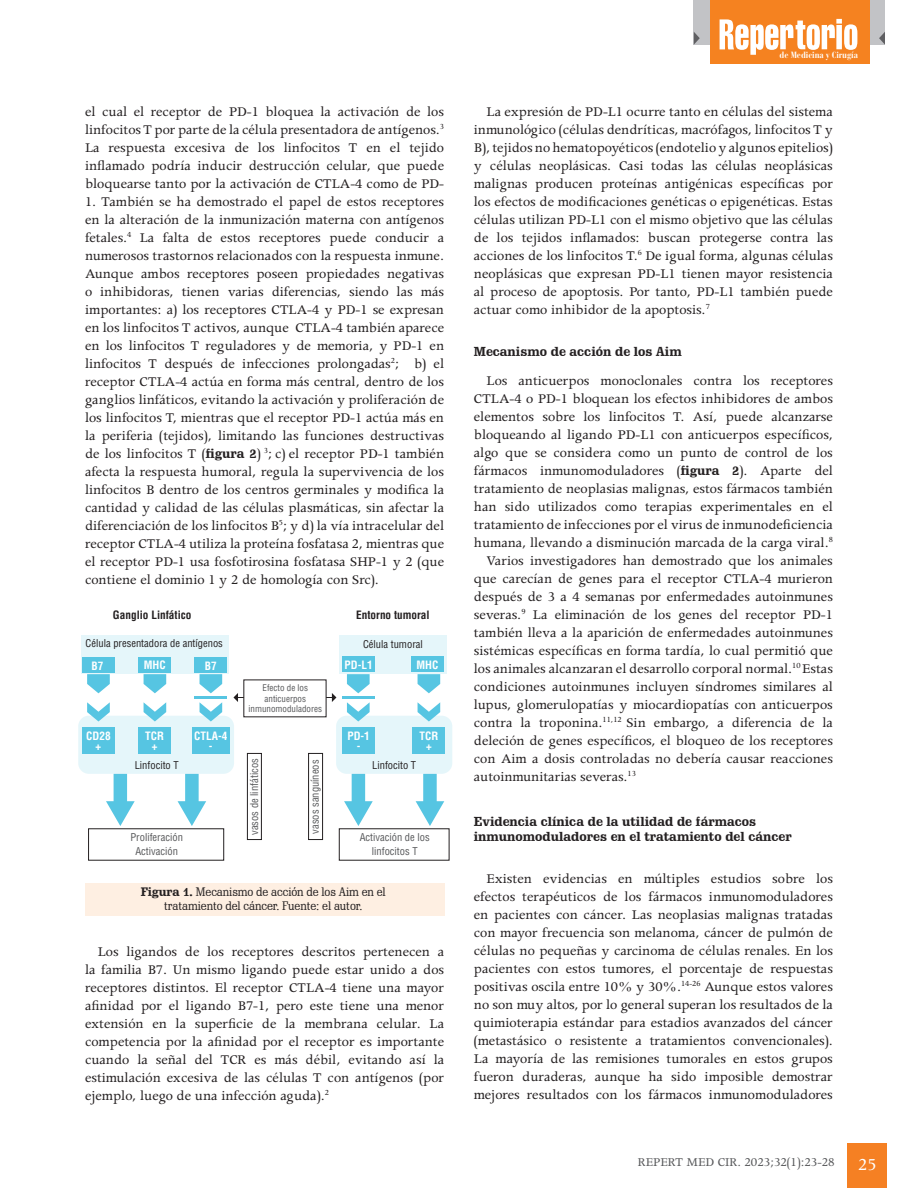
<style>
.page{position:relative;width:918px;height:1188px;background:#fff}
.page>*{position:absolute;margin:0;border:0;box-sizing:border-box;transform-origin:0 0}
.Estilo_de_párrafo_1{font:15px/18px "Apollo MT Std";color:#231f20;text-align:justify}
.t1{font:13.5px "Apollo MT Std";color:#57585a}
.t2{font:700 12.75px/15.3px "Schadow BT";color:#231f20}
.t3{font:12px "Schadow BT";letter-spacing:-.01em;color:#231f20}
.t4{font:700 condensed 11.25px/10.5px "Helvetica LT Std";color:#fff;text-align:center}
.t5{font:700 condensed 11.25px "Helvetica LT Std";color:#231f20}
.t6{font:condensed 10.5px/13.5px "Helvetica LT Std";color:#57585a;text-align:center}
.t7{font:condensed 10.5px "Helvetica LT Std";color:#231f20}
.t8{font:condensed 9px/10.5px "Helvetica LT Std";color:#57585a;text-align:center}
.t9{font:700 condensed 9px "Bauer Bodoni Std";color:#fff}
.s1{font-family:"Schadow BT";font-weight:700;font-size:12.75px}
.s2{font-weight:700}
.s3{font-size:19.05px;color:#fff}
</style>
<div class="page">
<div style="left:848px;top:1143px;width:39px;height:45px;background:#f58023"></div>
<div style="left:693px;top:0;width:192px;height:45px;background:#c2c3c6"></div>
<div style="left:710px;top:0;width:160px;height:64px;background:#f58220"></div>
<svg style="left:720px;top:19px;width:137px;height:36px"></svg>
<svg style="left:694px;top:32px;width:6px;height:13px"></svg>
<svg style="left:879px;top:32px;width:6px;height:13px"></svg>
<div style="left:85px;top:884px;width:359px;height:32px;background:#feefe2"></div>
<div style="left:81px;top:636px;width:148px;height:38px;background:#e5f6fa"></div>
<div style="left:78px;top:716px;width:156px;height:58px;background:#e5f6fa;border-radius:11px"></div>
<div style="left:339px;top:636px;width:108px;height:38px;background:#e5f6fa"></div>
<div style="left:82px;top:657px;width:33px;height:16px;background:#56c5e2"></div>
<div style="left:195px;top:657px;width:32px;height:16px;background:#56c5e2"></div>
<div style="left:139px;top:657px;width:32px;height:16px;background:#56c5e2"></div>
<div style="left:82px;top:727px;width:33px;height:26px;background:#56c5e2"></div>
<div style="left:139px;top:727px;width:32px;height:26px;background:#56c5e2"></div>
<div style="left:192px;top:727px;width:38px;height:26px;background:#56c5e2"></div>
<div style="left:336px;top:716px;width:116px;height:58px;background:#e5f6fa;border-radius:11px"></div>
<div style="left:413px;top:727px;width:32px;height:26px;background:#56c5e2"></div>
<div style="left:343px;top:727px;width:32px;height:26px;background:#56c5e2"></div>
<div style="left:342px;top:656px;width:32px;height:16px;background:#56c5e2"></div>
<div style="left:411px;top:656px;width:33px;height:16px;background:#56c5e2"></div>
<svg style="left:87px;top:674px;width:23px;height:19px"></svg>
<svg style="left:87px;top:702px;width:23px;height:19px"></svg>
<svg style="left:144px;top:674px;width:22px;height:19px"></svg>
<svg style="left:144px;top:702px;width:22px;height:19px"></svg>
<svg style="left:200px;top:674px;width:22px;height:19px"></svg>
<svg style="left:200px;top:702px;width:22px;height:19px"></svg>
<svg style="left:347px;top:674px;width:23px;height:19px"></svg>
<svg style="left:347px;top:702px;width:23px;height:19px"></svg>
<svg style="left:418px;top:674px;width:22px;height:19px"></svg>
<svg style="left:418px;top:702px;width:22px;height:19px"></svg>
<hr style="left:342px;top:696px;width:32px;height:3px;background:#56c5e2">
<hr style="left:195px;top:696px;width:32px;height:3px;background:#56c5e2">
<svg style="left:233px;top:693px;width:11px;height:9px"></svg>
<svg style="left:326px;top:693px;width:10px;height:9px"></svg>
<svg style="left:106px;top:774px;width:29px;height:52px"></svg>
<svg style="left:178px;top:774px;width:28px;height:52px"></svg>
<svg style="left:344px;top:774px;width:29px;height:52px"></svg>
<svg style="left:416px;top:774px;width:28px;height:52px"></svg>
<div style="left:247px;top:753px;width:15px;height:87px;border:1px solid #231f20"></div>
<div style="left:308px;top:753px;width:15px;height:87px;border:1px solid #231f20"></div>
<p class="Estilo_de_párrafo_1" style="left:85px;top:104px;width:361px">el cual el receptor de PD-1 bloquea la activación de los linfocitos T por parte de la célula presentadora de antígenos.<sup>3<br></sup>La respuesta excesiva de los linfocitos T en el tejido inflamado podría inducir destrucción celular, que puede bloquearse tanto por la activación de CTLA-4 como de PD-</p>
<p class="Estilo_de_párrafo_1" style="left:85px;top:194px;width:361px">1. También se ha demostrado el papel de estos receptores en la alteración de la inmunización materna con antígenos fetales.<sup>4</sup> La falta de estos receptores puede conducir a numerosos trastornos relacionados con la respuesta inmune.<br>Aunque ambos receptores poseen propiedades negativas o inhibidoras, tienen varias diferencias, siendo las más importantes: a) los receptores CTLA-4 y PD-1 se expresan en los linfocitos T activos, aunque CTLA-4 también aparece en los linfocitos T reguladores y de memoria, y PD-1 en linfocitos T después de infecciones prolongadas<sup>2</sup>; b) el receptor CTLA-4 actúa en forma más central, dentro de los ganglios linfáticos, evitando la activación y proliferación de los linfocitos T, mientras que el receptor PD-1 actúa más en la periferia (tejidos), limitando las funciones destructivas de los linfocitos T (<span class="s1">figura 2</span>) <sup>3</sup>; c) el receptor PD-1 también afecta la respuesta humoral, regula la supervivencia de los linfocitos B dentro de los centros germinales y modifica la cantidad y calidad de las células plasmáticas, sin afectar la diferenciación de los linfocitos B<sup>5</sup>; y d) la vía intracelular del receptor CTLA-4 utiliza la proteína fosfatasa 2, mientras que el receptor PD-1 usa fosfotirosina fosfatasa SHP-1 y 2 (que contiene el dominio 1 y 2 de homología con Src).</p>
<p class="t5" style="left:113px;top:608px;width:80px">Ganglio Linfático</p>
<p class="t5" style="left:356px;top:608px;width:75px">Entorno tumoral</p>
<p class="t7" style="left:86px;top:637px;width:139px">Célula presentadora de antígenos</p>
<p class="t7" style="left:363px;top:638px;width:61px">Célula tumoral</p>
<p class="t4" style="left:91px;top:660px;width:13px">B7</p>
<p class="t4" style="left:144px;top:660px;width:23px">MHC</p>
<p class="t4" style="left:205px;top:660px;width:13px">B7</p>
<p class="t4" style="left:345px;top:659px;width:30px">PD-L1</p>
<p class="t4" style="left:417px;top:659px;width:23px">MHC</p>
<p class="t8" style="left:249px;top:683px;width:75px">Efecto de los anticuerpos inmunomoduladores</p>
<p class="t4" style="left:86px;top:730px;width:26px">CD28 +</p>
<p class="t4" style="left:145px;top:730px;width:20px">TCR +</p>
<p class="t4" style="left:194px;top:730px;width:35px">CTLA-4 -</p>
<p class="t4" style="left:420px;top:730px;width:20px">TCR +</p>
<p class="t4" style="left:347px;top:730px;width:24px">PD-1 -</p>
<p class="t6" style="left:247px;top:835px;width:78px;rotate:-90deg">vasos de linfáticos</p>
<p class="t6" style="left:308px;top:834px;width:75px;rotate:-90deg">vasos sanguíneos</p>
<p class="t7" style="left:135px;top:758px;width:46px">Linfocito T</p>
<p class="t7" style="left:372px;top:758px;width:46px">Linfocito T</p>
<p class="t6" style="left:130px;top:831px;width:54px">Proliferación<br>Activación</p>
<p class="t6" style="left:360px;top:831px;width:71px">Activación de los linfocitos T</p>
<p class="t3" style="left:141px;top:885px;width:247px"><span class="s2">Figura 1.</span> Mecanismo de acción de los Aim en el</p>
<p class="t3" style="left:164px;top:898px;width:200px">tratamiento del cáncer. Fuente: el autor.</p>
<p class="Estilo_de_párrafo_1" style="left:85px;top:943px;width:361px;text-indent:13px">Los ligandos de los receptores descritos pertenecen a la familia B7. Un mismo ligando puede estar unido a dos receptores distintos. El receptor CTLA-4 tiene una mayor afinidad por el ligando B7-1, pero este tiene una menor extensión en la superficie de la membrana celular. La competencia por la afinidad por el receptor es importante cuando la señal del TCR es más débil, evitando así la estimulación excesiva de las células T con antígenos (por ejemplo, luego de una infección aguda).<sup>2</sup></p>
<p class="t9" style="left:780px;top:50px;width:80px">de Medicina y Cirugía</p>
<p class="Estilo_de_párrafo_1" style="left:474px;top:104px;width:361px;text-indent:13px">La expresión de PD-L1 ocurre tanto en células del sistema inmunológico (células dendríticas, macrófagos, linfocitos T y B), tejidos no hematopoyéticos (endotelio y algunos epitelios) y células neoplásicas. Casi todas las células neoplásicas malignas producen proteínas antigénicas específicas por los efectos de modificaciones genéticas o epigenéticas. Estas células utilizan PD-L1 con el mismo objetivo que las células de los tejidos inflamados: buscan protegerse contra las acciones de los linfocitos T.<sup>6</sup> De igual forma, algunas células neoplásicas que expresan PD-L1 tienen mayor resistencia al proceso de apoptosis. Por tanto, PD-L1 también puede actuar como inhibidor de la apoptosis.<sup>7</sup></p>
<p class="t2" style="left:474px;top:344px;width:209px">Mecanismo de acción de los Aim</p>
<p class="Estilo_de_párrafo_1" style="left:474px;top:372px;width:361px;text-indent:13px">Los anticuerpos monoclonales contra los receptores CTLA-4 o PD-1 bloquean los efectos inhibidores de ambos elementos sobre los linfocitos T. Así, puede alcanzarse bloqueando al ligando PD-L1 con anticuerpos específicos, algo que se considera como un punto de control de los fármacos inmunomoduladores (<span class="s1">figura 2</span>). Aparte del tratamiento de neoplasias malignas, estos fármacos también han sido utilizados como terapias experimentales en el tratamiento de infecciones por el virus de inmunodeficiencia humana, llevando a disminución marcada de la carga viral.<sup>8</sup></p>
<p class="Estilo_de_párrafo_1" style="left:474px;top:552px;width:361px;text-indent:13px">Varios investigadores han demostrado que los animales que carecían de genes para el receptor CTLA-4 murieron después de 3 a 4 semanas por enfermedades autoinmunes severas.<sup>9</sup> La eliminación de los genes del receptor PD-1 también lleva a la aparición de enfermedades autoinmunes sistémicas específicas en forma tardía, lo cual permitió que los animales alcanzaran el desarrollo corporal normal.<sup>10</sup> Estas condiciones autoinmunes incluyen síndromes similares al lupus, glomerulopatías y miocardiopatías con anticuerpos contra la troponina.<sup>11,12</sup> Sin embargo, a diferencia de la deleción de genes específicos, el bloqueo de los receptores con Aim a dosis controladas no debería causar reacciones autoinmunitarias severas.<sup>13</sup></p>
<p class="t2" style="left:474px;top:814px;width:319px">Evidencia clínica de la utilidad de fármacos inmunomoduladores en el tratamiento del cáncer</p>
<p class="Estilo_de_párrafo_1" style="left:474px;top:870px;width:361px;text-indent:13px">Existen evidencias en múltiples estudios sobre los efectos terapéuticos de los fármacos inmunomoduladores en pacientes con cáncer. Las neoplasias malignas tratadas con mayor frecuencia son melanoma, cáncer de pulmón de células no pequeñas y carcinoma de células renales. En los pacientes con estos tumores, el porcentaje de respuestas positivas oscila entre 10% y 30%.<sup>14-26</sup> Aunque estos valores no son muy altos, por lo general superan los resultados de la quimioterapia estándar para estadios avanzados del cáncer (metastásico o resistente a tratamientos convencionales).<br>La mayoría de las remisiones tumorales en estos grupos fueron duraderas, aunque ha sido imposible demostrar mejores resultados con los fármacos inmunomoduladores</p>
<p class="t1" style="left:638px;top:1155px;width:240px">REPERT MED CIR. 2023;32(1):23-28 <span class="s3">25</span></p>
</div>
